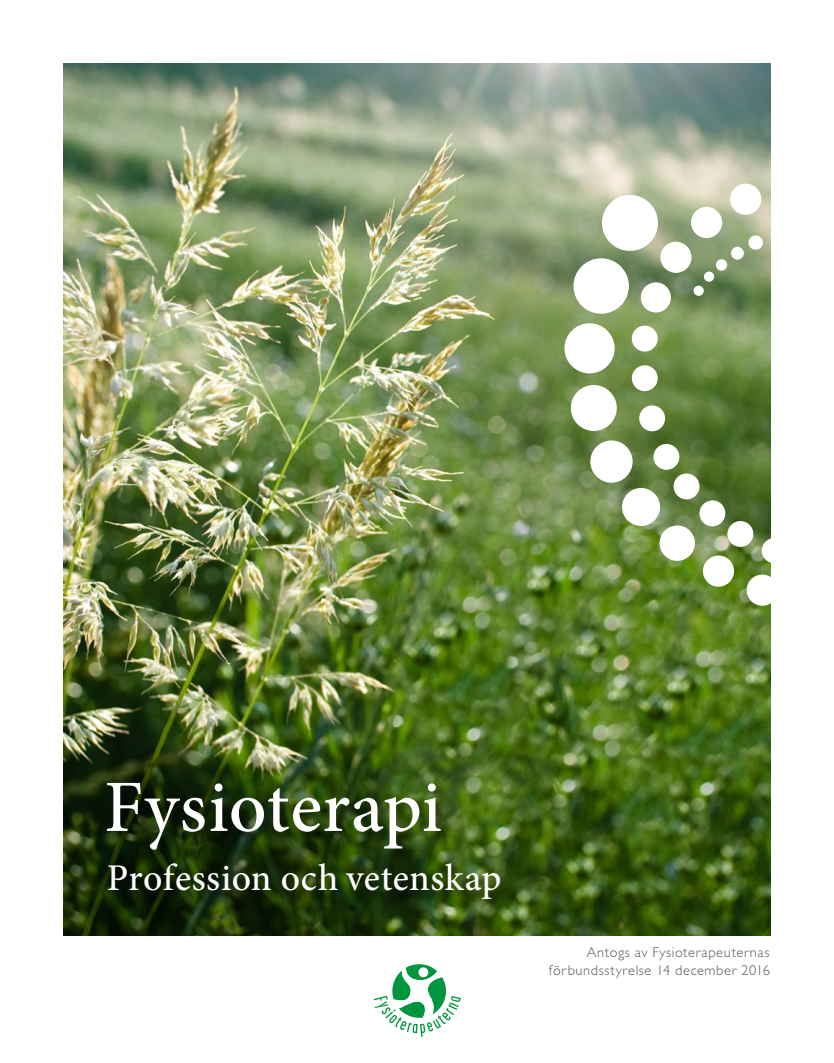
<style>
.page{position:relative;width:834px;height:1063px;background:#fff}
.page>*{position:absolute;margin:0;border:0;box-sizing:border-box;transform-origin:0 0}
.No_Spacing{font:500 73.8px "Minion Pro";letter-spacing:.005em;color:#fff}
.No_Spacing-2{font:500 37.8px "Minion Pro";letter-spacing:.01em;color:#fff}
.t1{font:300 14.4px/18.1px "Gill Sans Std";letter-spacing:.045em;color:#565655;text-align:right}
</style>
<div class="page">
<img style="left:64px;top:64px;width:706px;height:871px">
<div style="left:107px;top:782px;width:346px;height:80px;background:#000;opacity:.5"></div>
<div style="left:109px;top:863px;width:404px;height:49px;background:#000;opacity:.5"></div>
<svg style="left:374px;top:964px;width:86px;height:73px"></svg>
<div style="left:602px;top:195px;width:55px;height:56px;background:#fff;border-radius:50%"></div>
<div style="left:573px;top:258px;width:55px;height:56px;background:#fff;border-radius:50%"></div>
<div style="left:564px;top:323px;width:50px;height:50px;background:#fff;border-radius:50%"></div>
<div style="left:570px;top:385px;width:46px;height:46px;background:#fff;border-radius:50%"></div>
<div style="left:590px;top:440px;width:42px;height:43px;background:#fff;border-radius:50%"></div>
<div style="left:622px;top:488px;width:38px;height:38px;background:#fff;border-radius:50%"></div>
<div style="left:659px;top:525px;width:35px;height:36px;background:#fff;border-radius:50%"></div>
<div style="left:702px;top:556px;width:32px;height:31px;background:#fff;border-radius:50%"></div>
<div style="left:746px;top:575px;width:31px;height:31px;background:#fff;border-radius:50%"></div>
<div style="left:730px;top:184px;width:31px;height:31px;background:#fff;border-radius:50%"></div>
<div style="left:691px;top:207px;width:31px;height:31px;background:#fff;border-radius:50%"></div>
<div style="left:660px;top:242px;width:31px;height:31px;background:#fff;border-radius:50%"></div>
<div style="left:640px;top:282px;width:30px;height:30px;background:#fff;border-radius:50%"></div>
<div style="left:631px;top:326px;width:26px;height:26px;background:#fff;border-radius:50%"></div>
<div style="left:631px;top:365px;width:26px;height:26px;background:#fff;border-radius:50%"></div>
<div style="left:639px;top:405px;width:26px;height:26px;background:#fff;border-radius:50%"></div>
<div style="left:653px;top:444px;width:26px;height:26px;background:#fff;border-radius:50%"></div>
<div style="left:673px;top:474px;width:26px;height:25px;background:#fff;border-radius:50%"></div>
<div style="left:699px;top:500px;width:26px;height:26px;background:#fff;border-radius:50%"></div>
<div style="left:727px;top:521px;width:26px;height:26px;background:#fff;border-radius:50%"></div>
<div style="left:761px;top:538px;width:26px;height:25px;background:#fff;border-radius:50%"></div>
<div style="left:748px;top:235px;width:14px;height:15px;background:#fff;border-radius:50%"></div>
<div style="left:730px;top:247px;width:13px;height:13px;background:#fff;border-radius:50%"></div>
<svg style="left:715px;top:259px;width:12px;height:12px"></svg>
<div style="left:703px;top:272px;width:11px;height:10px;background:#fff;border-radius:50%"></div>
<div style="left:693px;top:286px;width:10px;height:10px;background:#fff;border-radius:50%"></div>
<p class="No_Spacing" style="left:104px;top:757px;width:339px">Fysioterapi</p>
<p class="No_Spacing-2" style="left:107px;top:852px;width:396px">Profession och vetenskap</p>
<p class="t1" style="left:548px;top:943px;width:223px">Antogs av Fysioterapeuternas förbundsstyrelse 14 december 2016</p>
</div>
